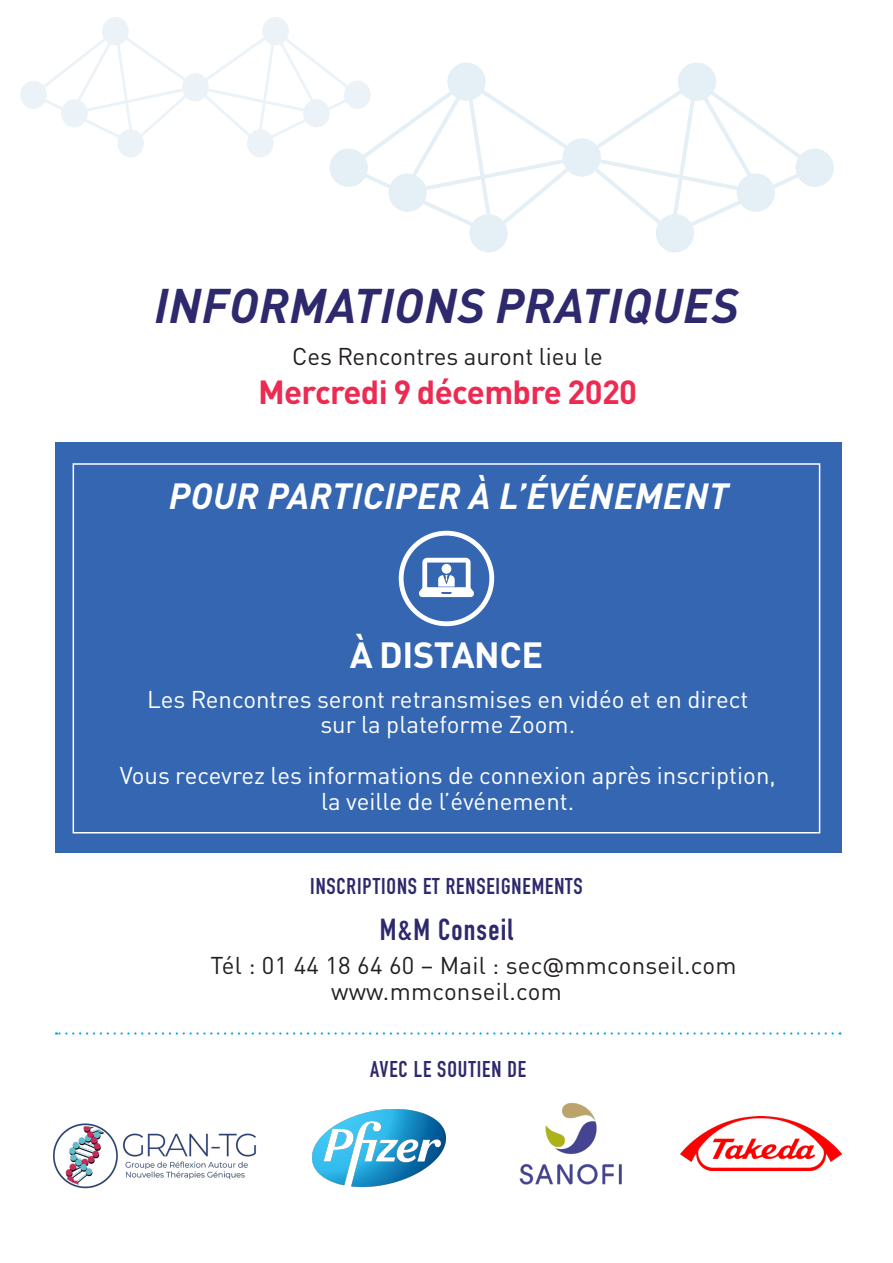
<style>
.page{position:relative;width:893px;height:1263px;background:#fff}
.page>*{position:absolute;margin:0;border:0;box-sizing:border-box;transform-origin:0 0}
.t1{font:italic 700 48px "DIN Pro";letter-spacing:.01em;color:#2e296d}
.t2{font:italic 700 36px "DIN Pro";letter-spacing:.01em;color:#fff}
.t3{font:700 36px "DIN Pro";letter-spacing:-.01em;color:#fff}
.t4{font:700 33px "DIN Pro";letter-spacing:-.02em;color:#ed2a51}
.t5{font:700 30px "DIN Condensed";letter-spacing:.04em;color:#2e296d}
.t6{font:24px/25.5px "DIN Pro";color:#fff;text-align:center}
.t7{font:24px "DIN Pro";letter-spacing:.01em;color:#231f20}
.t8{font:700 22.5px "DIN Condensed";letter-spacing:.04em;color:#2e296d}
.s1{font-family:"DIN Next LT Pro"}
</style>
<div class="page">
<svg style="left:601px;top:63px;width:233px;height:189px"></svg>
<svg style="left:330px;top:63px;width:232px;height:189px"></svg>
<svg style="left:562px;top:138px;width:39px;height:39px"></svg>
<svg style="left:20px;top:17px;width:351px;height:140px"></svg>
<div style="left:55px;top:442px;width:786px;height:411px;background:#3566b1"></div>
<div style="left:73px;top:463px;width:747px;height:370px;border:2px solid #fff"></div>
<svg style="left:56px;top:1032px;width:777px;height:2px"></svg>
<svg style="left:419px;top:558px;width:55px;height:39px"></svg>
<div style="left:399px;top:531px;width:95px;height:95px;border:5px solid #fff;border-radius:50%"></div>
<img style="left:313px;top:1109px;width:132px;height:77px">
<img style="left:519px;top:1103px;width:103px;height:82px">
<img style="left:681px;top:1117px;width:160px;height:53px">
<img style="left:54px;top:1123px;width:202px;height:66px">
<p class="t1" style="left:155px;top:266px;width:585px">INFORMATIONS PRATIQUES</p>
<p class="t7" style="left:292px;top:337px;width:312px">Ces Rencontres auront lieu le</p>
<p class="t4" style="left:258px;top:365px;width:381px">Mercredi 9 décembre 2020</p>
<p class="t2" style="left:169px;top:466px;width:561px">POUR PARTICIPER À L’ÉVÉNEMENT</p>
<p class="t3" style="left:350px;top:625px;width:195px">À DISTANCE</p>
<p class="t6" style="left:147px;top:684px;width:603px">Les Rencontres seront retransmises en vidéo et en direct sur la plateforme Zoom.</p>
<p class="t6" style="left:120px;top:761px;width:658px">Vous recevrez les informations de connexion après inscription, la veille de l’événement.</p>
<p class="t8" style="left:310px;top:871px;width:274px">INSCRIPTIONS ET RENSEIGNEMENTS</p>
<p class="t5" style="left:380px;top:910px;width:135px">M&amp;M Conseil</p>
<p class="t7" style="left:210px;top:947px;width:528px">Tél : 01 44 18 64 60 – Mail : sec<span class="s1">@</span>mmconseil.com</p>
<p class="t7" style="left:331px;top:972px;width:232px">www.mmconseil.com</p>
<p class="t8" style="left:370px;top:1054px;width:158px">AVEC LE SOUTIEN DE</p>
</div>
